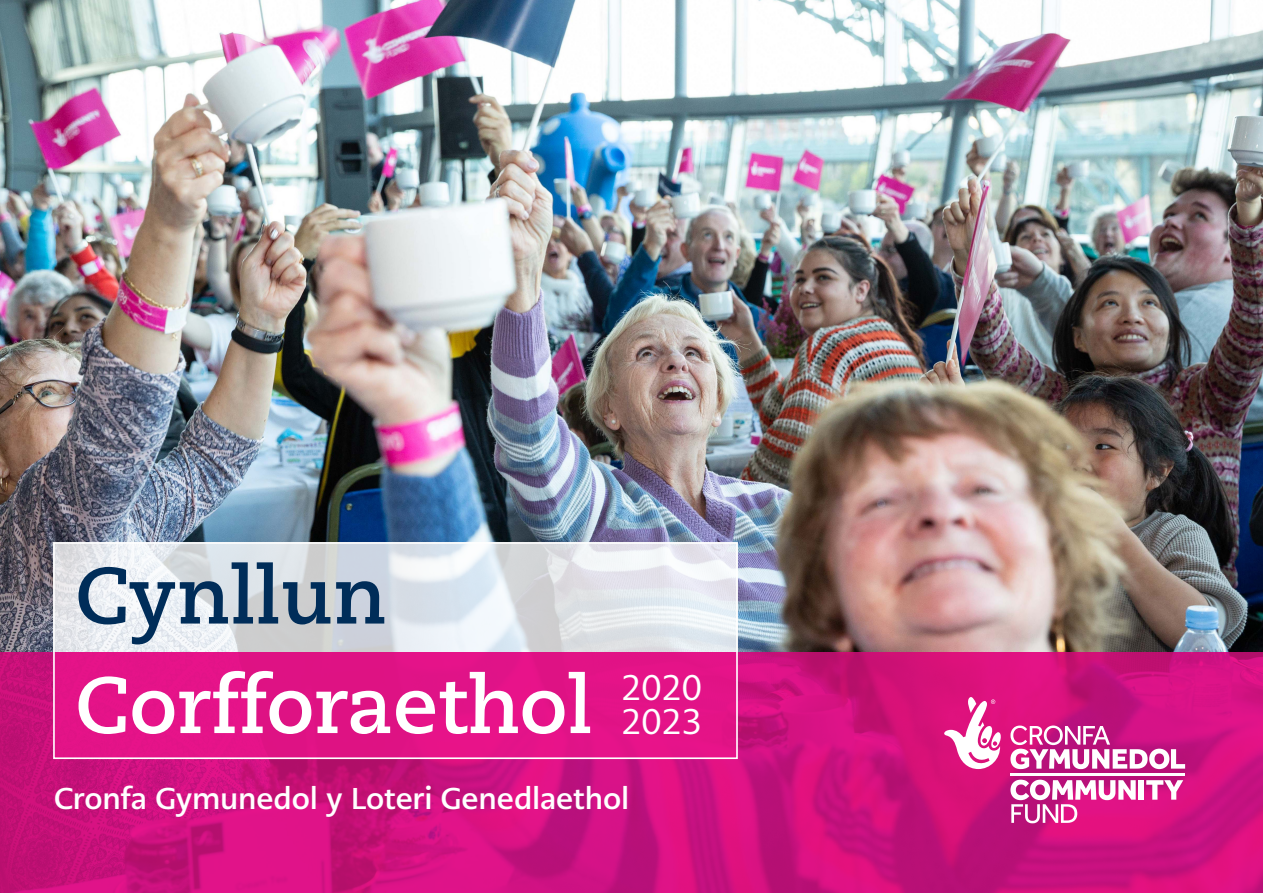
<style>
.page{position:relative;width:1263px;height:893px;background:#fff}
.page>*{position:absolute;margin:0;border:0;box-sizing:border-box;transform-origin:0 0}
.t1{font:700 79.5px/109.5px "Caecilia LT Pro 75";color:#fff}
.t2{font:35.55px "PMN Caecilia Sans Text";color:#fff}
.Document_title{font:700 30px "PMN Caecilia Sans Text";letter-spacing:-.005em;color:#fff}
.s1{color:#002d59}
</style>
<div class="page">
<img style="left:0;top:0;width:1263px;height:652px">
<svg style="left:56px;top:545px;width:679px;height:107px"></svg>
<svg style="left:0;top:652px;width:1263px;height:241px;background:#d2117f"></svg>
<svg style="left:944px;top:697px;width:57px;height:72px"></svg>
<div style="left:1139px;top:780px;width:5px;height:20px;background:#fff"></div>
<svg style="left:1146px;top:780px;width:37px;height:20px"></svg>
<svg style="left:1010px;top:780px;width:126px;height:43px"></svg>
<svg style="left:1010px;top:725px;width:175px;height:44px"></svg>
<hr style="left:1010px;top:773px;width:175px;height:3px;background:#fff">
<div style="left:53px;top:542px;width:685px;height:217px;border:2px solid #fff"></div>
<p class="t1" style="left:75px;top:539px;width:518px"><span class="s1">Cynllun<br></span>Corfforaethol</p>
<p class="t2" style="left:621px;top:665px;width:82px">2020</p>
<p class="t2" style="left:621px;top:699px;width:82px">2023</p>
<p class="Document_title" style="left:54px;top:779px;width:577px">Cronfa Gymunedol y Loteri Genedlaethol</p>
</div>
